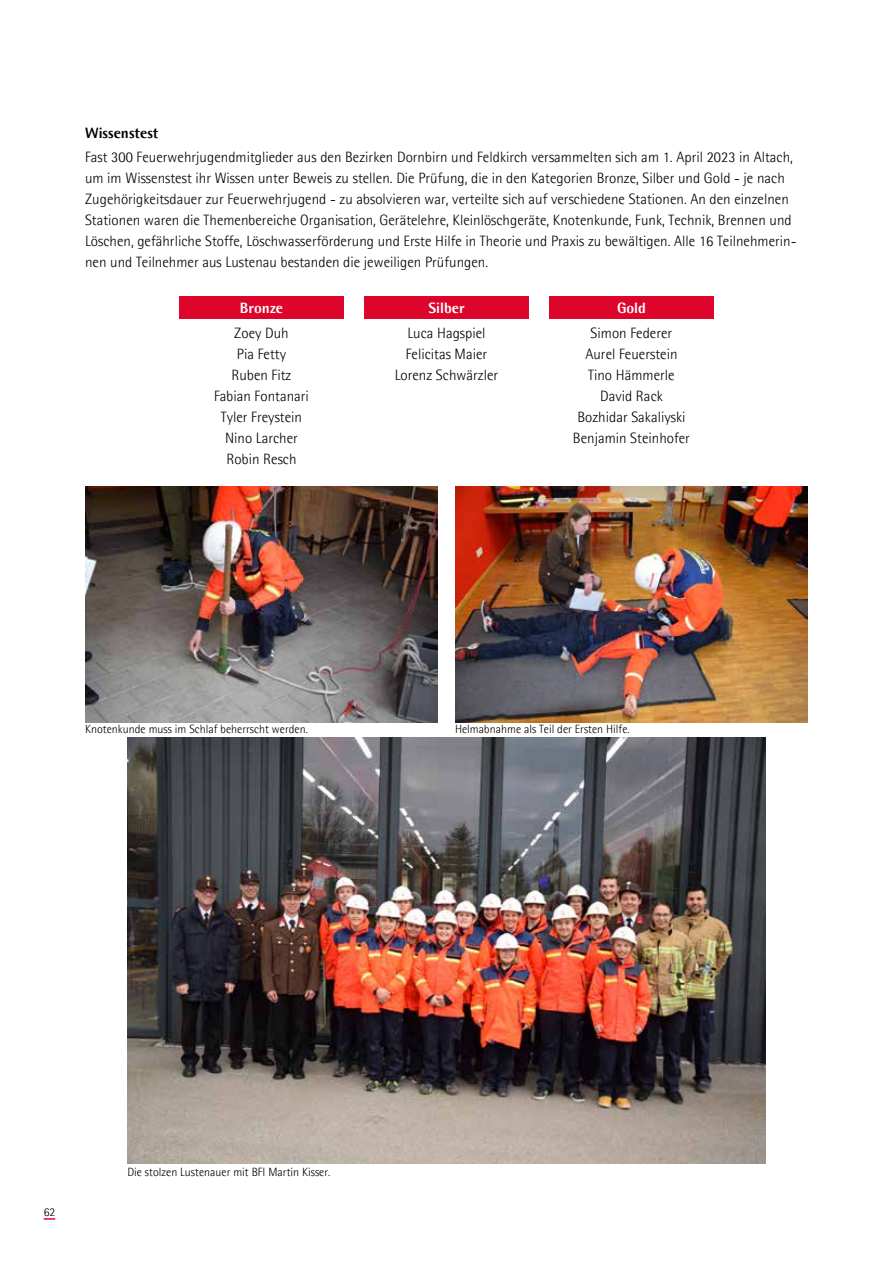
<style>
.page{position:relative;width:893px;height:1263px;background:#fff}
.page>*{position:absolute;margin:0;border:0;box-sizing:border-box;transform-origin:0 0}
.t1{font:300 15px/21px "Rotis";color:#000;text-align:center}
.t2{font:700 15px "Rotis Ex";color:#fff}
.t3{font:700 15px "Rotis Ex";color:#000}
.t4{font:300 12px "Rotis";color:#000}
</style>
<div class="page">
<svg style="left:44px;top:1218px;width:11px;height:2px"></svg>
<div style="left:179px;top:296px;width:165px;height:23px;background:#dd052b"></div>
<div style="left:364px;top:296px;width:165px;height:23px;background:#dd052b"></div>
<div style="left:549px;top:296px;width:165px;height:23px;background:#dd052b"></div>
<img style="left:127px;top:738px;width:639px;height:425px">
<img style="left:455px;top:487px;width:353px;height:235px">
<img style="left:85px;top:487px;width:353px;height:235px">
<p class="t3" style="left:85px;top:124px;width:75px">Wissenstest</p>
<p class="t1" style="left:85px;top:147px;width:713px;text-align:left">Fast 300 Feuerwehrjugendmitglieder aus den Bezirken Dornbirn und Feldkirch versammelten sich am 1. April 2023 in Altach, um im Wissenstest ihr Wissen unter Beweis zu stellen. Die Prüfung, die in den Kategorien Bronze, Silber und Gold - je nach Zugehörigkeitsdauer zur Feuerwehrjugend - zu absolvieren war, verteilte sich auf verschiedene Stationen. An den einzelnen Stationen waren die Themenbereiche Organisation, Gerätelehre, Kleinlöschgeräte, Knotenkunde, Funk, Technik, Brennen und Löschen, gefährliche Stoffe, Löschwasserförderung und Erste Hilfe in Theorie und Praxis zu bewältigen. Alle 16 Teilnehmerin&shy;nen und Teilnehmer aus Lustenau bestanden die jeweiligen Prüfungen.</p>
<p class="t2" style="left:240px;top:298px;width:45px">Bronze</p>
<p class="t1" style="left:214px;top:323px;width:96px">Zoey Duh<br>Pia Fetty<br>Ruben Fitz<br>Fabian Fontanari<br>Tyler Freystein<br>Nino Larcher<br>Robin Resch</p>
<p class="t2" style="left:428px;top:298px;width:38px">Silber</p>
<p class="t1" style="left:395px;top:323px;width:105px">Luca Hagspiel<br>Felicitas Maier<br>Lorenz Schwärzler</p>
<p class="t2" style="left:617px;top:298px;width:30px">Gold</p>
<p class="t1" style="left:573px;top:323px;width:119px">Simon Federer<br>Aurel Feuerstein<br>Tino Hämmerle<br>David Rack<br>Bozhidar Sakaliyski<br>Benjamin Steinhofer</p>
<p class="t4" style="left:85px;top:722px;width:224px">Knotenkunde muss im Schlaf beherrscht werden.</p>
<p class="t4" style="left:455px;top:722px;width:176px">Helmabnahme als Teil der Ersten Hilfe.</p>
<p class="t4" style="left:44px;top:1205px;width:13px">62</p>
<p class="t4" style="left:127px;top:1165px;width:205px">Die stolzen Lustenauer mit BFI Martin Kisser.</p>
</div>
